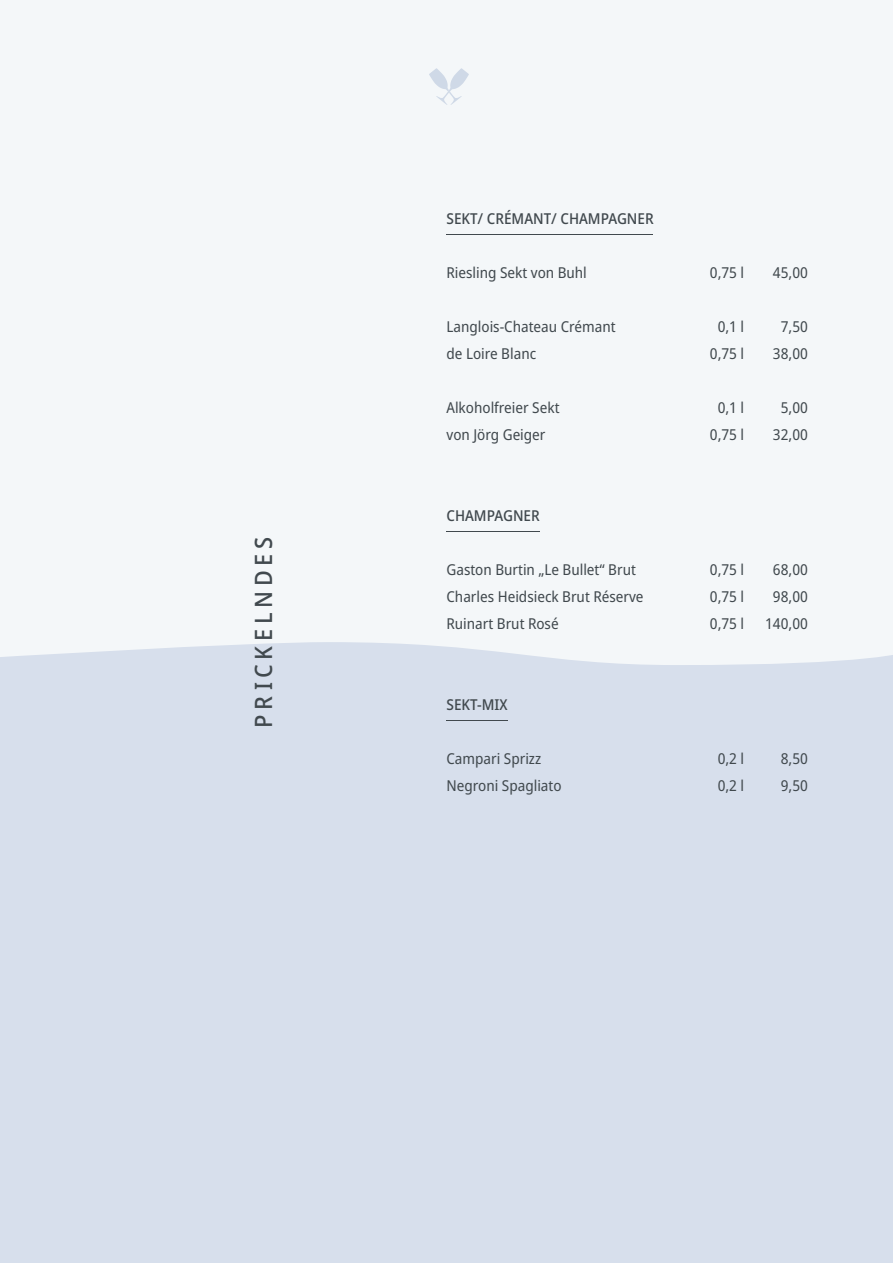
<style>
.page{position:relative;width:893px;height:1263px;background:#f4f7f9}
.page>*{position:absolute;margin:0;border:0;box-sizing:border-box;transform-origin:0 0}
.t1{font:500 semi-condensed 24px "Noto Sans";letter-spacing:.195em;color:#41494e}
.t2{font:semi-condensed 15px "Noto Sans";color:#41494e}
.t3{font:500 semi-condensed 15px "Noto Sans";color:#41494e}
</style>
<div class="page">
<svg style="left:429px;top:68px;width:40px;height:37px"></svg>
<div style="left:0;top:642px;width:893px;height:621px;background:#d7dfec"></div>
<hr style="left:446px;top:234px;width:207px;height:1px;background:#41494e">
<hr style="left:446px;top:531px;width:94px;height:1px;background:#41494e">
<hr style="left:446px;top:720px;width:62px;height:1px;background:#41494e">
<h1 class="t1" style="left:247px;top:727px;width:193px;rotate:-90deg">PRICKELNDES</h1>
<p class="t3" style="left:446px;top:208px;width:209px">SEKT/ CRÉMANT/ CHAMPAGNER</p>
<p class="t2" style="left:446px;top:262px;width:142px">Riesling Sekt von Buhl</p>
<p class="t2" style="left:710px;top:262px;width:36px">0,75 l</p>
<p class="t2" style="left:773px;top:262px;width:36px">45,00</p>
<p class="t2" style="left:446px;top:316px;width:171px">Langlois-Chateau Crémant</p>
<p class="t2" style="left:718px;top:316px;width:28px">0,1 l</p>
<p class="t2" style="left:781px;top:316px;width:29px">7,50</p>
<p class="t2" style="left:446px;top:343px;width:91px">de Loire Blanc</p>
<p class="t2" style="left:710px;top:343px;width:36px">0,75 l</p>
<p class="t2" style="left:773px;top:343px;width:36px">38,00</p>
<p class="t2" style="left:446px;top:397px;width:115px">Alkoholfreier Sekt</p>
<p class="t2" style="left:718px;top:397px;width:28px">0,1 l</p>
<p class="t2" style="left:781px;top:397px;width:29px">5,00</p>
<p class="t2" style="left:446px;top:424px;width:101px">von Jörg Geiger</p>
<p class="t2" style="left:710px;top:424px;width:36px">0,75 l</p>
<p class="t2" style="left:773px;top:424px;width:36px">32,00</p>
<p class="t3" style="left:446px;top:505px;width:95px">CHAMPAGNER</p>
<p class="t2" style="left:446px;top:559px;width:191px">Gaston Burtin „Le Bullet“ Brut</p>
<p class="t2" style="left:710px;top:559px;width:36px">0,75 l</p>
<p class="t2" style="left:773px;top:559px;width:36px">68,00</p>
<p class="t2" style="left:446px;top:586px;width:199px">Charles Heidsieck Brut Réserve</p>
<p class="t2" style="left:710px;top:586px;width:36px">0,75 l</p>
<p class="t2" style="left:773px;top:586px;width:36px">98,00</p>
<p class="t2" style="left:446px;top:613px;width:114px">Ruinart Brut Rosé</p>
<p class="t2" style="left:710px;top:613px;width:36px">0,75 l</p>
<p class="t2" style="left:765px;top:613px;width:44px">140,00</p>
<p class="t3" style="left:446px;top:694px;width:63px">SEKT-MIX</p>
<p class="t2" style="left:446px;top:748px;width:96px">Campari Sprizz</p>
<p class="t2" style="left:718px;top:748px;width:28px">0,2 l</p>
<p class="t2" style="left:781px;top:748px;width:29px">8,50</p>
<p class="t2" style="left:446px;top:775px;width:117px">Negroni Spagliato</p>
<p class="t2" style="left:718px;top:775px;width:28px">0,2 l</p>
<p class="t2" style="left:781px;top:775px;width:29px">9,50</p>
</div>
